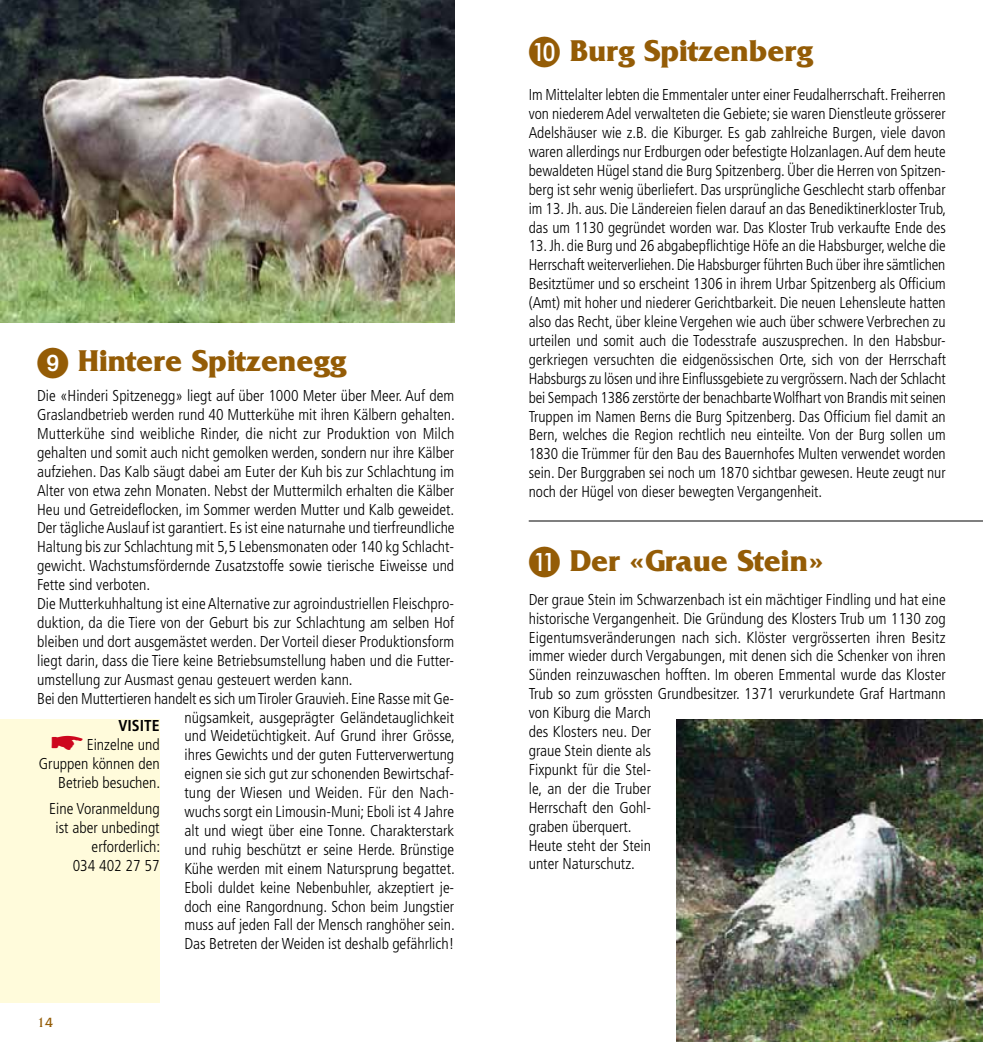
<style>
.page{position:relative;width:983px;height:1042px;background:#fff}
.page>*{position:absolute;margin:0;border:0;box-sizing:border-box;transform-origin:0 0}
.t1{font:700 31.5px "Friz Quadrata Std";color:#945c06}
.t2{font:300 condensed 15.75px/18.9px "Frutiger LT Std";color:#000;text-align:right}
.t3{font:14px "Friz Quadrata Std";color:#945c06}
.s1{font-family:"European Pi One";font-weight:400}
.s2{font-weight:700}
.s3{font-family:"European Pi Three";font-weight:400;font-stretch:normal;font-size:31.5px;color:#cd071e}
</style>
<div class="page">
<img style="left:676px;top:719px;width:306px;height:323px">
<div style="left:0;top:719px;width:160px;height:284px;background:#fffbdb"></div>
<hr style="left:528px;top:520px;width:454px;height:1px;background:#000">
<img style="left:0;top:0;width:454px;height:322px">
<h1 class="t1" style="left:37px;top:343px;width:310px"><span class="s1">9</span> Hintere Spitzenegg</h1>
<p class="t2" style="left:37px;top:386px;width:418px">Die «Hinderi Spitzenegg» liegt auf über 1000 Meter über Meer. Auf dem</p>
<p class="t2" style="left:37px;top:405px;width:419px">Graslandbetrieb werden rund 40 Mutterkühe mit ihren Kälbern gehalten.</p>
<p class="t2" style="left:37px;top:424px;width:418px">Mutterkühe sind weibliche Rinder, die nicht zur Produktion von Milch</p>
<p class="t2" style="left:37px;top:443px;width:418px">gehalten und somit auch nicht gemolken werden, sondern nur ihre Kälber</p>
<p class="t2" style="left:37px;top:462px;width:418px">aufziehen. Das Kalb säugt dabei am Euter der Kuh bis zur Schlachtung im</p>
<p class="t2" style="left:37px;top:481px;width:418px">Alter von etwa zehn Monaten. Nebst der Muttermilch erhalten die Kälber</p>
<p class="t2" style="left:37px;top:500px;width:418px">Heu und Getreideflocken, im Sommer werden Mutter und Kalb geweidet.</p>
<p class="t2" style="left:37px;top:519px;width:419px">Der tägliche Auslauf ist garantiert. Es ist eine naturnahe und tierfreundliche</p>
<p class="t2" style="left:37px;top:538px;width:418px">Haltung bis zur Schlachtung mit 5,5 Lebensmonaten oder 140 kg Schlacht-</p>
<p class="t2" style="left:37px;top:556px;width:418px">gewicht. Wachstumsfördernde Zusatzstoffe sowie tierische Eiweisse und</p>
<p class="t2" style="left:37px;top:575px;width:114px">Fette sind verboten.</p>
<p class="t2" style="left:37px;top:594px;width:418px">Die Mutterkuhhaltung ist eine Alternative zur agroindustriellen Fleischpro-</p>
<p class="t2" style="left:37px;top:613px;width:418px">duktion, da die Tiere von der Geburt bis zur Schlachtung am selben Hof</p>
<p class="t2" style="left:37px;top:632px;width:418px">bleiben und dort ausgemästet werden. Der Vorteil dieser Produktionsform</p>
<p class="t2" style="left:37px;top:651px;width:418px">liegt darin, dass die Tiere keine Betriebsumstellung haben und die Futter-</p>
<p class="t2" style="left:37px;top:670px;width:317px">umstellung zur Ausmast genau gesteuert werden kann.</p>
<p class="t2" style="left:37px;top:689px;width:418px">Bei den Muttertieren handelt es sich um Tiroler Grauvieh. Eine Rasse mit Ge-</p>
<p class="t2" style="left:184px;top:708px;width:271px">nügsamkeit, ausgeprägter Geländetauglichkeit</p>
<p class="t2" style="left:184px;top:727px;width:272px">und Weidetüchtigkeit. Auf Grund ihrer Grösse,</p>
<p class="t2" style="left:184px;top:745px;width:271px">ihres Gewichts und der guten Futterverwertung</p>
<p class="t2" style="left:184px;top:764px;width:271px">eignen sie sich gut zur schonenden Bewirtschaf-</p>
<p class="t2" style="left:184px;top:783px;width:271px">tung der Wiesen und Weiden. Für den Nach-</p>
<p class="t2" style="left:184px;top:802px;width:271px">wuchs sorgt ein Limousin-Muni; Eboli ist 4 Jahre</p>
<p class="t2" style="left:184px;top:821px;width:271px">alt und wiegt über eine Tonne. Charakterstark</p>
<p class="t2" style="left:184px;top:840px;width:271px">und ruhig beschützt er seine Herde. Brünstige</p>
<p class="t2" style="left:184px;top:859px;width:272px">Kühe werden mit einem Natursprung begattet.</p>
<p class="t2" style="left:184px;top:878px;width:271px">Eboli duldet keine Nebenbuhler, akzeptiert je-</p>
<p class="t2" style="left:184px;top:897px;width:271px">doch eine Rangordnung. Schon beim Jungstier</p>
<p class="t2" style="left:184px;top:916px;width:272px">muss auf jeden Fall der Mensch ranghöher sein.</p>
<p class="t2" style="left:184px;top:934px;width:271px">Das Betreten der Weiden ist deshalb gefährlich!</p>
<p class="t2" style="left:39px;top:716px;width:123px"><span class="s2">VISITE<br></span><span class="s3">W</span> Einzelne und<br>Gruppen können den<br>Betrieb besuchen.</p>
<p class="t2" style="left:49px;top:799px;width:112px">Eine Voranmeldung ist aber unbedingt erforderlich:<br>034 402 27 57</p>
<p class="t3" style="left:37px;top:1014px;width:17px">14</p>
<h1 class="t1" style="left:528px;top:34px;width:285px"><span class="s1">J</span> Burg Spitzenberg</h1>
<p class="t2" style="left:528px;top:85px;width:419px;text-align:justify">Im Mittelalter lebten die Emmentaler unter einer Feudalherrschaft. Freiherren von niederem Adel verwalteten die Gebiete; sie waren Dienstleute grösserer Adelshäuser wie z.B. die Kiburger. Es gab zahlreiche Burgen, viele davon waren allerdings nur Erdburgen oder befestigte Holzanlagen. Auf dem heute bewaldeten Hügel stand die Burg Spitzenberg. Über die Herren von Spitzen&shy;berg ist sehr wenig überliefert. Das ursprüngliche Geschlecht starb offenbar im 13. Jh. aus. Die Ländereien fielen darauf an das Benediktinerkloster Trub, das um 1130 gegründet worden war. Das Kloster Trub verkaufte Ende des</p>
<p class="t2" style="left:528px;top:237px;width:418px;text-align:justify">13. Jh. die Burg und 26 abgabepflichtige Höfe an die Habsburger, welche die Herrschaft weiterverliehen. Die Habsburger führten Buch über ihre sämtlichen Besitztümer und so erscheint 1306 in ihrem Urbar Spitzenberg als Officium (Amt) mit hoher und niederer Gerichtbarkeit. Die neuen Lehensleute hatten also das Recht, über kleine Vergehen wie auch über schwere Verbrechen zu urteilen und somit auch die Todesstrafe auszusprechen. In den Habsbur&shy;gerkriegen versuchten die eidgenössischen Orte, sich von der Herrschaft Habsburgs zu lösen und ihre Einflussgebiete zu vergrössern. Nach der Schlacht bei Sempach 1386 zerstörte der benachbarte Wolfhart von Brandis mit seinen Truppen im Namen Berns die Burg Spitzenberg. Das Officium fiel damit an Bern, welches die Region rechtlich neu einteilte. Von der Burg sollen um 1830 die Trümmer für den Bau des Bauernhofes Multen verwendet worden sein. Der Burggraben sei noch um 1870 sichtbar gewesen. Heute zeugt nur noch der Hügel von dieser bewegten Vergangenheit.</p>
<h1 class="t1" style="left:528px;top:543px;width:297px"><span class="s1">K</span> Der «Graue Stein»</h1>
<p class="t2" style="left:528px;top:590px;width:418px;text-align:left">Der graue Stein im Schwarzenbach ist ein mächtiger Findling und hat eine historische Vergangenheit. Die Gründung des Klosters Trub um 1130 zog Eigentumsveränderungen nach sich. Klöster vergrösserten ihren Besitz immer wieder durch Vergabungen, mit denen sich die Schenker von ihren Sünden reinzuwaschen hofften. Im oberen Emmental wurde das Kloster Trub so zum grössten Grundbesitzer. 1371 verurkundete Graf Hartmann von Kiburg die March<br>des Klosters neu. Der<br>graue Stein diente als<br>Fixpunkt für die Stel-<br>le, an der die Truber<br>Herrschaft den Gohl-<br>graben überquert.<br>Heute steht der Stein<br>unter Naturschutz.</p>
</div>
